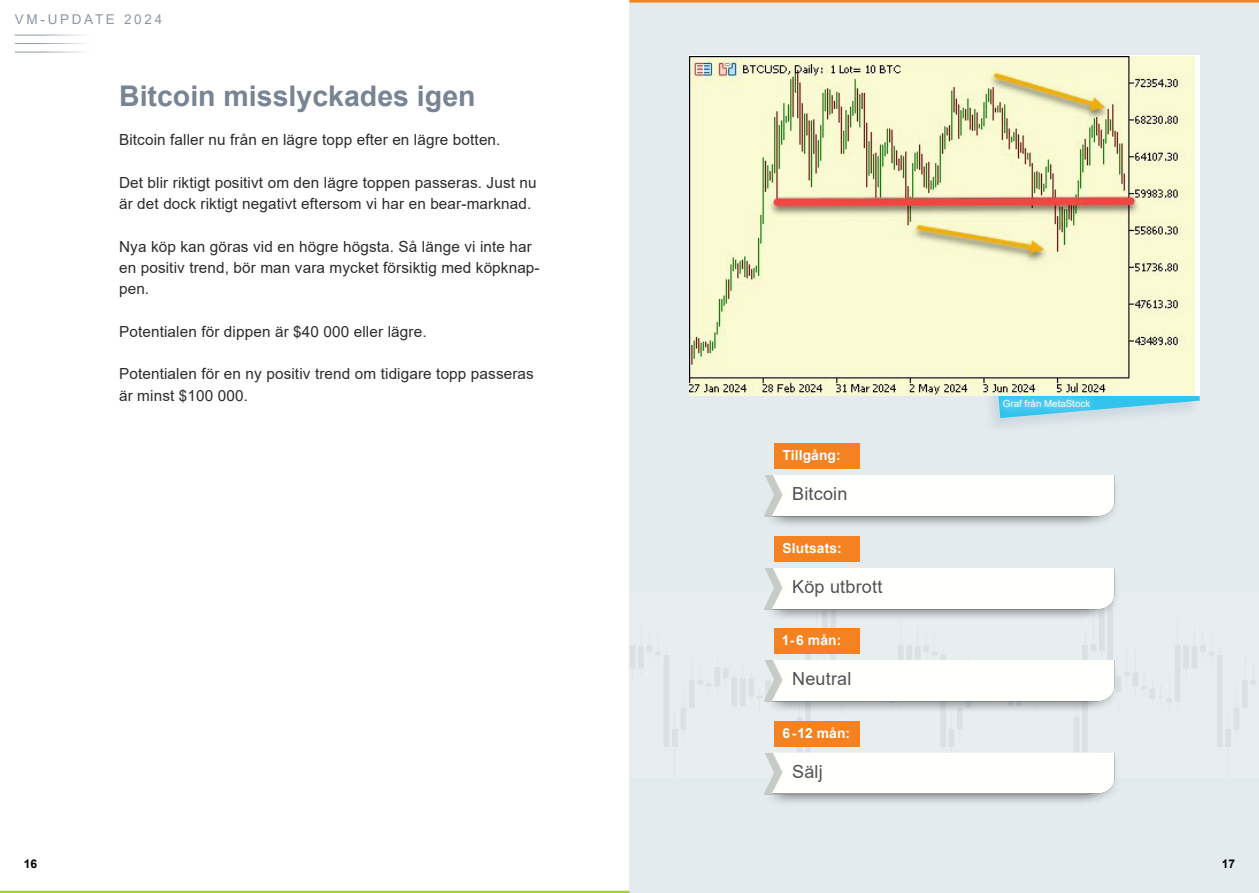
<style>
.page{position:relative;width:1259px;height:893px;background:#fff}
.page>*{position:absolute;margin:0;border:0;box-sizing:border-box;transform-origin:0 0}
.RUBBE_2020{font:700 28.5px "Arial";color:#778494}
.TABELLTEXT_2020{font:18px "Arial";letter-spacing:.01em;color:#515256}
.BRÖD_2020{font:15.3px/21.3px "Arial";letter-spacing:.01em;color:#2e2b2c}
.t1{font:700 13.8px "Arial";letter-spacing:.01em;color:#fff}
.t2{font:13.5px "Arial";letter-spacing:.2em;color:#8d97a7}
.t3{font:700 12px "Arial";color:#000002}
.t4{font:9.75px "Arial";color:#fff}
</style>
<div class="page">
<div style="left:629px;top:0;width:630px;height:893px;background:#e4ebee"></div>
<img style="left:630px;top:628px;width:626px;height:118px">
<div style="left:977px;top:306px;width:223px;height:128px;background:#89a2b7;opacity:.25"></div>
<svg style="left:992px;top:395px;width:207px;height:23px"></svg>
<div style="left:994px;top:391px;width:104px;height:25px;background:#fff;opacity:.75"></div>
<div style="left:774px;top:721px;width:85px;height:25px;background:#f58220"></div>
<div style="left:774px;top:628px;width:85px;height:26px;background:#f58220"></div>
<div style="left:774px;top:536px;width:85px;height:25px;background:#f58220"></div>
<div style="left:774px;top:443px;width:85px;height:26px;background:#f58220"></div>
<hr style="left:15px;top:35px;width:115px;height:1px;background:#8d97a7">
<hr style="left:15px;top:43px;width:115px;height:1px;background:#8d97a7">
<hr style="left:15px;top:52px;width:115px;height:1px;background:#8d97a7">
<img style="left:747px;top:641px;width:8px;height:80px">
<hr style="left:629px;top:0;width:630px;height:3px;background:#f58220">
<hr style="left:0;top:891px;width:629px;height:2px;background:#a6ce39">
<img style="left:755px;top:733px;width:371px;height:70px">
<img style="left:755px;top:641px;width:371px;height:80px">
<img style="left:764px;top:548px;width:352px;height:80px">
<img style="left:764px;top:456px;width:352px;height:69px">
<img style="left:689px;top:56px;width:505px;height:339px">
<p class="t2" style="left:15px;top:10px;width:149px">VM-UPDATE 2024</p>
<p class="RUBBE_2020" style="left:119px;top:76px;width:358px">Bitcoin misslyckades igen</p>
<p class="BRÖD_2020" style="left:119px;top:129px;width:383px">Bitcoin faller nu från en lägre topp efter en lägre botten.</p>
<p class="BRÖD_2020" style="left:119px;top:172px;width:419px">Det blir riktigt positivt om den lägre toppen passeras. Just nu är det dock riktigt negativt eftersom vi har en bear-marknad.</p>
<p class="BRÖD_2020" style="left:119px;top:235px;width:422px">Nya köp kan göras vid en högre högsta. Så länge vi inte har en positiv trend, bör man vara mycket försiktig med köpknap&shy;pen.</p>
<p class="BRÖD_2020" style="left:119px;top:321px;width:309px">Potentialen för dippen är $40 000 eller lägre.</p>
<p class="BRÖD_2020" style="left:119px;top:363px;width:416px">Potentialen för en ny positiv trend om tidigare topp passeras är minst $100 000.</p>
<p class="t1" style="left:782px;top:445px;width:60px">Tillgång:</p>
<p class="TABELLTEXT_2020" style="left:792px;top:482px;width:57px">Bitcoin</p>
<p class="t1" style="left:782px;top:538px;width:61px">Slutsats:</p>
<p class="TABELLTEXT_2020" style="left:792px;top:574px;width:92px">Köp utbrott</p>
<p class="t1" style="left:782px;top:631px;width:61px">1-6 mån:</p>
<p class="TABELLTEXT_2020" style="left:792px;top:667px;width:61px">Neutral</p>
<p class="t1" style="left:782px;top:723px;width:69px">6-12 mån:</p>
<p class="TABELLTEXT_2020" style="left:792px;top:759px;width:32px">Sälj</p>
<p class="t4" style="left:1003px;top:397px;width:89px">Graf från MetaStock</p>
<p class="t3" style="left:24px;top:856px;width:15px">16</p>
<p class="t3" style="left:1221px;top:856px;width:15px">17</p>
</div>
